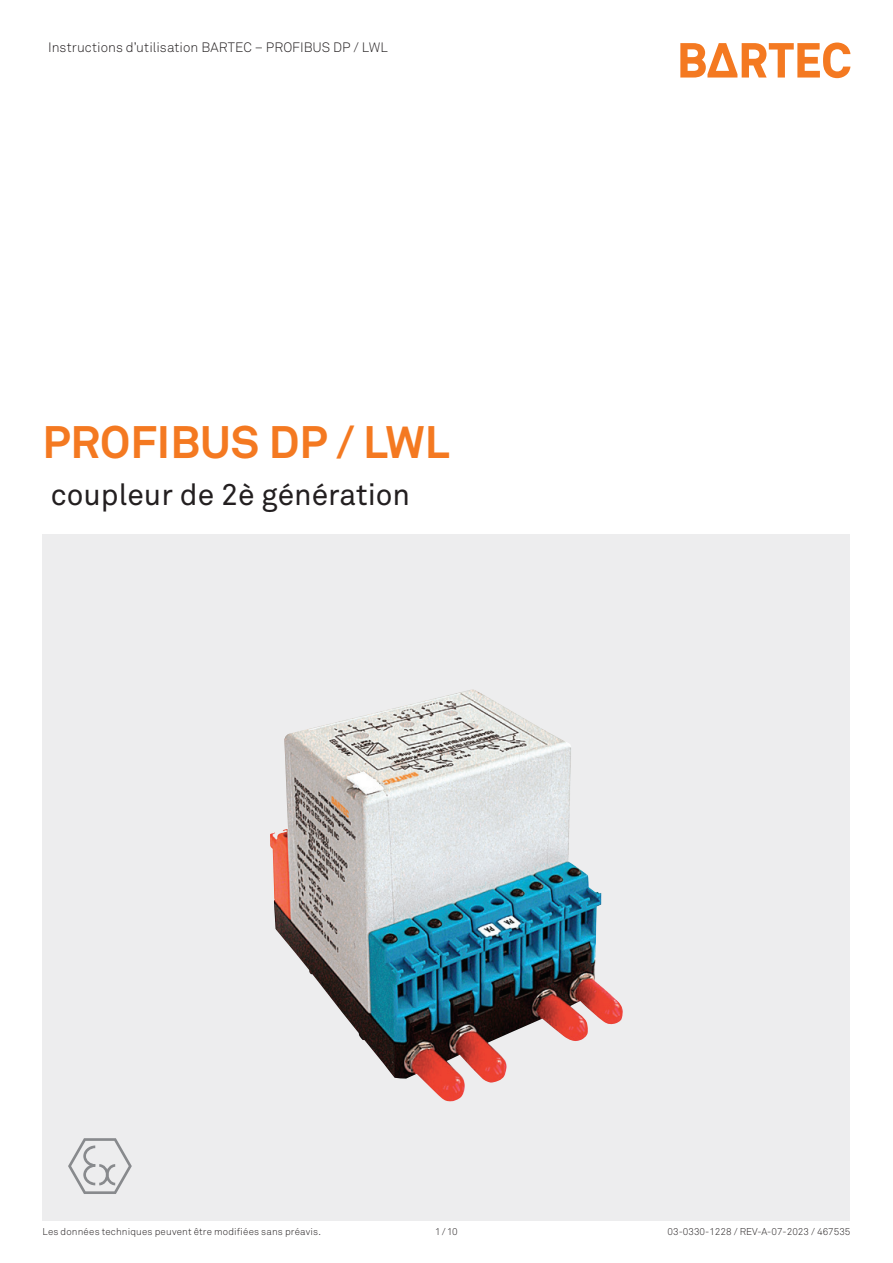
<style>
.page{position:relative;width:893px;height:1263px;background:#fff}
.page>*{position:absolute;margin:0;border:0;box-sizing:border-box;transform-origin:0 0}
.t1{font:700 45px "Akkurat Pro";color:#f47921}
.t2{font:30px "Akkurat Pro";color:#231f20}
.t3{font:300 13.5px "Akkurat Pro";letter-spacing:.005em;color:#231f20}
.t4{font:300 9.75px "Akkurat Pro";letter-spacing:.015em;color:#231f20}
</style>
<div class="page">
<svg style="left:680px;top:43px;width:170px;height:35px"></svg>
<div style="left:43px;top:534px;width:807px;height:686px;background:#ededee"></div>
<img style="left:270px;top:690px;width:353px;height:412px">
<h3 class="t3" style="left:48px;top:39px;width:341px">Instructions d’utilisation BARTEC – PROFIBUS DP / LWL</h3>
<p class="t1" style="left:43px;top:415px;width:408px">PROFIBUS DP / LWL</p>
<p class="t2" style="left:51px;top:477px;width:361px">coupleur de 2è génération</p>
<p class="t4" style="left:43px;top:1226px;width:280px">Les données techniques peuvent être modifiées sans préavis.</p>
<p class="t4" style="left:435px;top:1226px;width:24px">1/10</p>
<p class="t4" style="left:668px;top:1226px;width:184px">03-0330-1228 / REV-A-07-2023 / 467535</p>
</div>
